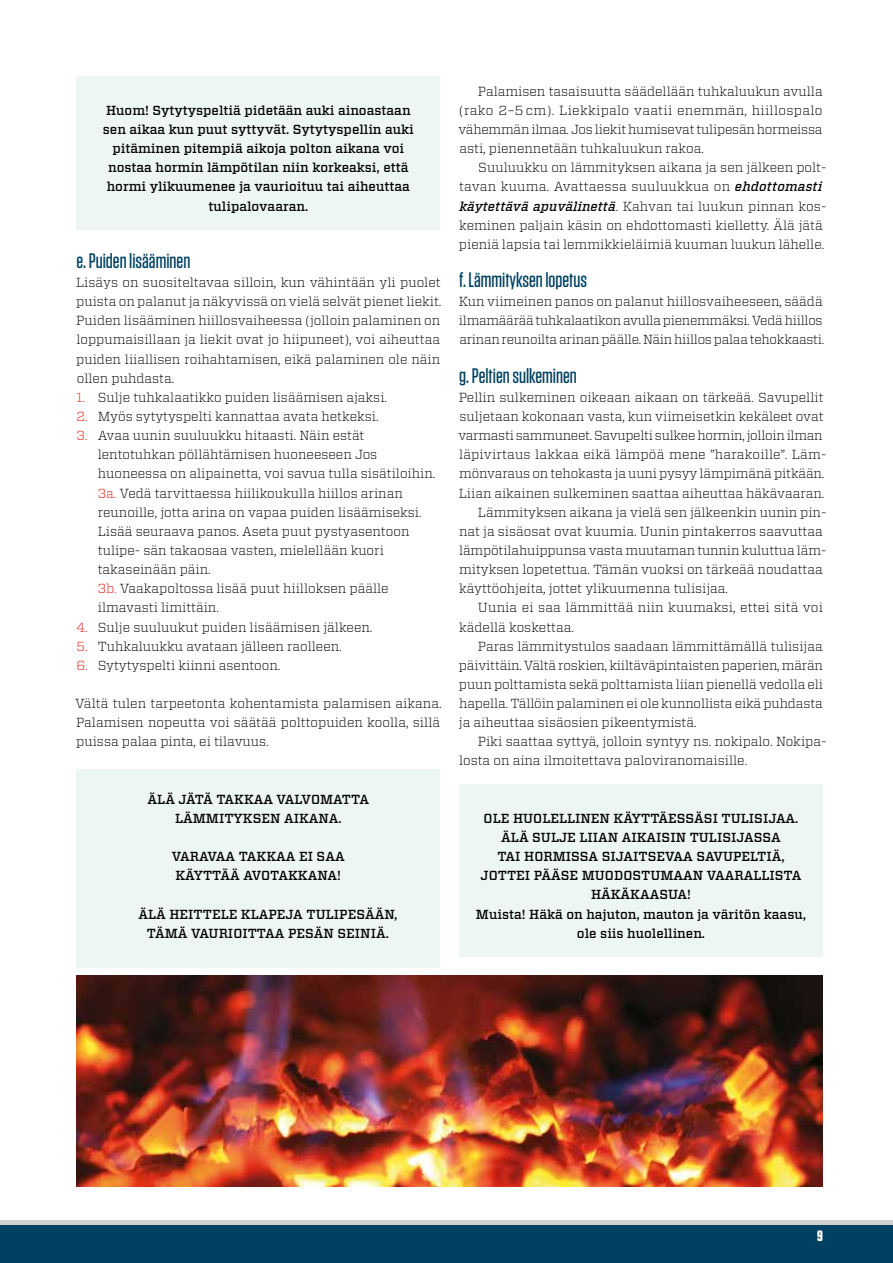
<style>
.page{position:relative;width:893px;height:1263px;background:#fff}
.page>*{position:absolute;margin:0;border:0;box-sizing:border-box;transform-origin:0 0}
.t1{font:500 21px "Tungsten";color:#004161}
.t2{font:700 15px "Tungsten";color:#fff}
.t3{font:300 13.2px/19.2px "Vitesse";color:#000;text-align:justify}
.t4{font:500 13.2px/19.2px "Vitesse";color:#000;text-align:center}
.t5{font:300 13.2px/19.2px "Vitesse";letter-spacing:-.02em;color:#000}
.s1{color:#e41f13}
.s2{font-weight:500;font-style:italic}
</style>
<div class="page">
<div style="left:0;top:1225px;width:893px;height:38px;background:#004161"></div>
<div style="left:0;top:1220px;width:893px;height:5px;background:#d0d0d0"></div>
<img style="left:77px;top:976px;width:746px;height:210px">
<div style="left:77px;top:77px;width:363px;height:153px;background:#edf5f5"></div>
<div style="left:77px;top:769px;width:363px;height:198px;background:#edf5f5"></div>
<div style="left:459px;top:785px;width:364px;height:172px;background:#edf5f5"></div>
<p class="t4" style="left:103px;top:101px;width:312px">Huom! Sytytyspeltiä pidetään auki ainoastaan sen aikaa kun puut syttyvät. Sytytyspellin auki pitäminen pitempiä aikoja polton aikana voi nostaa hormin lämpötilan niin korkeaksi, että hormi ylikuumenee ja vaurioituu tai aiheuttaa tulipalovaaran.</p>
<h1 class="t1" style="left:77px;top:250px;width:115px">e. Puiden lisääminen</h1>
<p class="t3" style="left:76px;top:272px;width:367px">Lisäys on suositeltavaa silloin, kun vähintään yli puolet puista on palanut ja näkyvissä on vielä selvät pienet liekit.<br>Puiden lisääminen hiillosvaiheessa (jolloin palaminen on loppumaisillaan ja liekit ovat jo hiipuneet), voi aiheuttaa puiden liiallisen roihahtamisen, eikä palaminen ole näin ollen puhdasta.</p>
<p class="t3" style="left:77px;top:387px;width:312px"><span class="s1">1.</span> Sulje tuhkalaatikko puiden lisäämisen ajaksi.</p>
<p class="t3" style="left:77px;top:406px;width:304px"><span class="s1">2.</span> Myös sytytyspelti kannattaa avata hetkeksi.</p>
<p class="t3" style="left:98px;top:425px;width:339px;text-align:left;text-indent:-21px"><span class="s1">3.</span> Avaa uunin suuluukku hitaasti. Näin estät lentotuhkan pöllähtämisen huoneeseen Jos huoneessa on alipainetta, voi savua tulla sisätiloihin.<br><span class="s1">3a.</span> Vedä tarvittaessa hiilikoukulla hiillos arinan reunoille, jotta arina on vapaa puiden lisäämiseksi.<br>Lisää seuraava panos. Aseta puut pystyasentoon tulipe- sän takaosaa vasten, mielellään kuori takaseinään päin.<br><span class="s1">3b.</span> Vaakapoltossa lisää puut hiilloksen päälle ilmavasti limittäin.</p>
<p class="t3" style="left:77px;top:617px;width:297px"><span class="s1">4.</span> Sulje suuluukut puiden lisäämisen jälkeen.</p>
<p class="t3" style="left:77px;top:636px;width:267px"><span class="s1">5.</span> Tuhkaluukku avataan jälleen raolleen.</p>
<p class="t3" style="left:77px;top:655px;width:205px"><span class="s1">6.</span> Sytytyspelti kiinni asentoon.</p>
<p class="t3" style="left:75px;top:693px;width:368px">Vältä tulen tarpeetonta kohentamista palamisen aikana.<br>Palamisen nopeutta voi säätää polttopuiden koolla, sillä puissa palaa pinta, ei tilavuus.</p>
<p class="t4" style="left:148px;top:789px;width:223px">ÄLÄ JÄTÄ TAKKAA VALVOMATTA<br>LÄMMITYKSEN AIKANA.</p>
<p class="t4" style="left:172px;top:847px;width:174px;text-align:left">VARAVAA TAKKAA EI SAA<br>KÄYTTÄÄ AVOTAKKANA!</p>
<p class="t4" style="left:138px;top:904px;width:260px">ÄLÄ HEITTELE KLAPEJA TULIPESÄÄN,<br>TÄMÄ VAURIOITTAA PESÄN SEINIÄ.</p>
<p class="t3" style="left:458px;top:81px;width:366px;text-indent:20px">Palamisen tasaisuutta säädellään tuhkaluukun avulla (rako 2–5 cm). Liekkipalo vaatii enemmän, hiillospalo vähemmän ilmaa. Jos liekit humisevat tulipesän hormeissa asti, pienennetään tuhkaluukun rakoa.</p>
<p class="t3" style="left:459px;top:158px;width:369px;text-align:left;text-indent:19px">Suuluukku on lämmityksen aikana ja sen jälkeen polt&shy;tavan kuuma. Avattaessa suuluukkua on <span class="s2">ehdottomasti käytettävä apuvälinettä</span>. Kahvan tai luukun pinnan kos&shy;keminen paljain käsin on ehdottomasti kielletty. Älä jätä pieniä lapsia tai lemmikkieläimiä kuuman luukun lähelle.</p>
<h1 class="t1" style="left:459px;top:269px;width:129px">f. Lämmityksen lopetus</h1>
<p class="t5" style="left:459px;top:292px;width:367px">Kun viimeinen panos on palanut hiillosvaiheeseen, säädä ilmamäärää tuhkalaatikon avulla pienemmäksi. Vedä hiillos arinan reunoilta arinan päälle. Näin hiillos palaa tehokkaasti.</p>
<h1 class="t1" style="left:459px;top:364px;width:119px">g. Peltien sulkeminen</h1>
<p class="t3" style="left:459px;top:387px;width:366px">Pellin sulkeminen oikeaan aikaan on tärkeää. Savupellit</p>
<p class="t3" style="left:459px;top:406px;width:366px">suljetaan kokonaan vasta, kun viimeisetkin kekäleet ovat</p>
<p class="t5" style="left:458px;top:425px;width:366px">varmasti sammuneet. Savupelti sulkee hormin, jolloin ilman</p>
<p class="t3" style="left:459px;top:445px;width:369px">läpivirtaus lakkaa eikä lämpöä mene ”harakoille”. Läm-</p>
<p class="t3" style="left:459px;top:464px;width:367px">mönvaraus on tehokasta ja uuni pysyy lämpimänä pitkään.</p>
<p class="t3" style="left:459px;top:483px;width:367px">Liian aikainen sulkeminen saattaa aiheuttaa häkävaaran.</p>
<p class="t3" style="left:478px;top:502px;width:350px">Lämmityksen aikana ja vielä sen jälkeenkin uunin pin-</p>
<p class="t3" style="left:459px;top:521px;width:365px">nat ja sisäosat ovat kuumia. Uunin pintakerros saavuttaa</p>
<p class="t3" style="left:459px;top:540px;width:369px">lämpötilahuippunsa vasta muutaman tunnin kuluttua läm-</p>
<p class="t3" style="left:459px;top:559px;width:365px">mityksen lopetettua. Tämän vuoksi on tärkeää noudattaa</p>
<p class="t3" style="left:459px;top:579px;width:270px">käyttöohjeita, jottet ylikuumenna tulisijaa.</p>
<p class="t3" style="left:478px;top:598px;width:346px">Uunia ei saa lämmittää niin kuumaksi, ettei sitä voi</p>
<p class="t3" style="left:459px;top:617px;width:116px">kädellä koskettaa.</p>
<p class="t3" style="left:478px;top:636px;width:346px">Paras lämmitystulos saadaan lämmittämällä tulisijaa</p>
<p class="t3" style="left:459px;top:655px;width:365px">päivittäin. Vältä roskien, kiiltäväpintaisten paperien, märän</p>
<p class="t3" style="left:459px;top:674px;width:366px">puun polttamista sekä polttamista liian pienellä vedolla eli</p>
<p class="t3" style="left:459px;top:693px;width:365px">hapella. Tällöin palaminen ei ole kunnollista eikä puhdasta</p>
<p class="t3" style="left:459px;top:712px;width:239px">ja aiheuttaa sisäosien pikeentymistä.</p>
<p class="t3" style="left:478px;top:732px;width:350px">Piki saattaa syttyä, jolloin syntyy ns. nokipalo. Nokipa-</p>
<p class="t3" style="left:459px;top:751px;width:290px">losta on aina ilmoitettava paloviranomaisille.</p>
<p class="t4" style="left:476px;top:809px;width:332px">OLE HUOLELLINEN KÄYTTÄESSÄSI TULISIJAA.<br>ÄLÄ SULJE LIIAN AIKAISIN TULISIJASSA<br>TAI HORMISSA SIJAITSEVAA SAVUPELTIÄ, JOTTEI PÄÄSE MUODOSTUMAAN VAARALLISTA HÄKÄKAASUA!<br>Muista! Häkä on hajuton, mauton ja väritön kaasu, ole siis huolellinen.</p>
<p class="t2" style="left:817px;top:1228px;width:7px">9</p>
</div>
